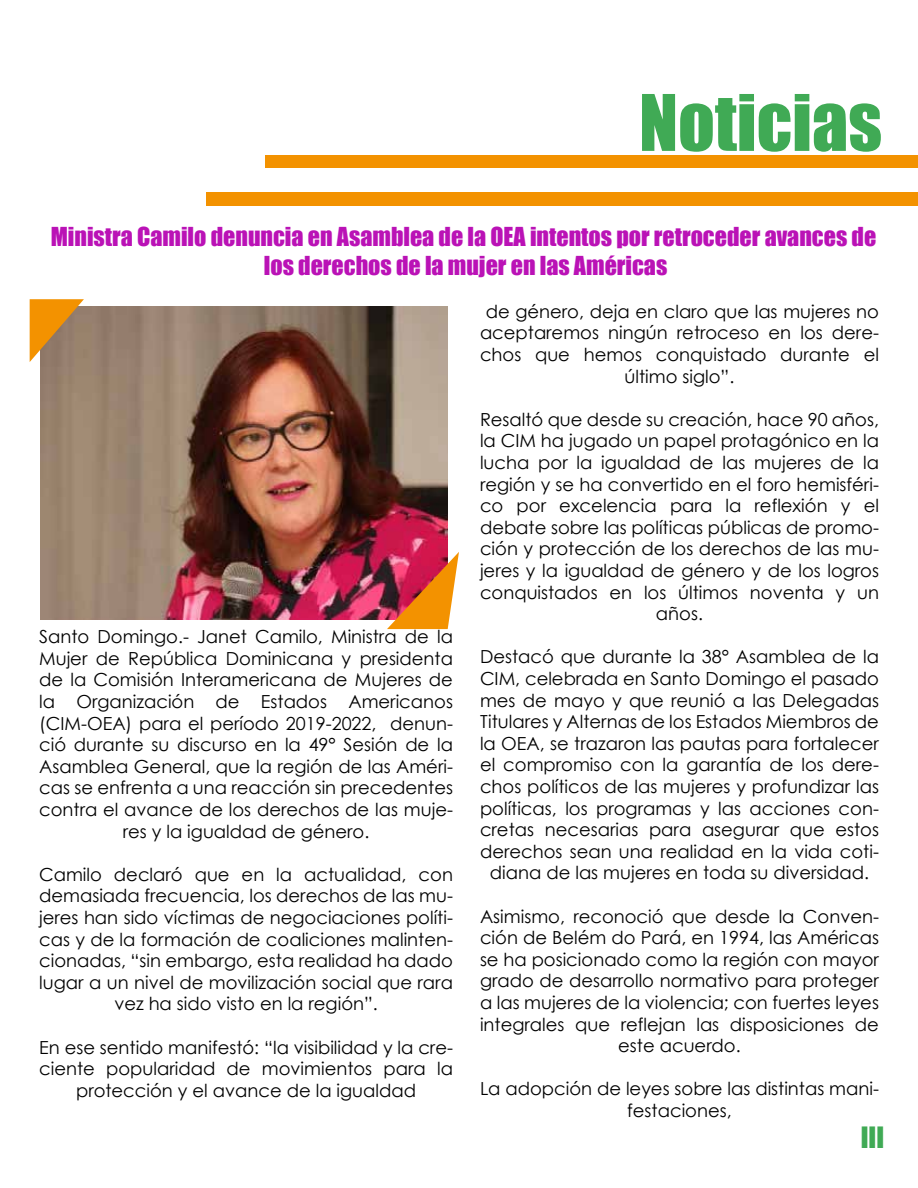
<style>
.page{position:relative;width:918px;height:1188px;background:#fff}
.page>*{position:absolute;margin:0;border:0;box-sizing:border-box;transform-origin:0 0}
.t1{font:27px "Impact";color:#40aa55}
.t2{font:24px/28.8px "Impact";color:#ba12b6;text-align:center}
.t3{font:18px/21.6px "Century Gothic";color:#000;text-align:center}
</style>
<div class="page">
<img style="left:41px;top:307px;width:407px;height:313px">
<div style="left:265px;top:155px;width:653px;height:12px;background:#f39200"></div>
<div style="left:207px;top:192px;width:711px;height:13px;background:#f39200"></div>
<svg style="left:642px;top:94px;width:239px;height:58px"></svg>
<svg style="left:30px;top:299px;width:54px;height:63px;background:#c58a3a"></svg>
<svg style="left:387px;top:552px;width:72px;height:77px;background:#d6673f"></svg>
<h2 class="t2" style="left:51px;top:221px;width:827px">Ministra Camilo denuncia en Asamblea de la OEA intentos por retroceder avances de los derechos de la mujer en las Américas</h2>
<p class="t3" style="left:39px;top:626px;width:415px">Santo Domingo.- Janet Camilo, Ministra de la Mujer de República Dominicana y presidenta de la Comisión Interamericana de Mujeres de la Organización de Estados Americanos (CIM-OEA) para el período 2019-2022, denun&shy;ció durante su discurso en la 49° Sesión de la Asamblea General, que la región de las Améri&shy;cas se enfrenta a una reacción sin precedentes contra el avance de los derechos de las muje&shy;res y la igualdad de género.</p>
<p class="t3" style="left:39px;top:863px;width:415px">Camilo declaró que en la actualidad, con demasiada frecuencia, los derechos de las mu&shy;jeres han sido víctimas de negociaciones políti&shy;cas y de la formación de coaliciones malinten&shy;cionadas, “sin embargo, esta realidad ha dado lugar a un nivel de movilización social que rara vez ha sido visto en la región”.</p>
<p class="t3" style="left:39px;top:1036px;width:415px">En ese sentido manifestó: “la visibilidad y la cre&shy;ciente popularidad de movimientos para la protección y el avance de la igualdad</p>
<p class="t3" style="left:480px;top:300px;width:401px">de género, deja en claro que las mujeres no aceptaremos ningún retroceso en los dere&shy;chos que hemos conquistado durante el último siglo”.</p>
<p class="t3" style="left:480px;top:408px;width:401px">Resaltó que desde su creación, hace 90 años, la CIM ha jugado un papel protagónico en la lucha por la igualdad de las mujeres de la región y se ha convertido en el foro hemisféri&shy;co por excelencia para la reflexión y el debate sobre las políticas públicas de promo&shy;ción y protección de los derechos de las mu&shy;jeres y la igualdad de género y de los logros conquistados en los últimos noventa y un años.</p>
<p class="t3" style="left:480px;top:646px;width:401px">Destacó que durante la 38° Asamblea de la CIM, celebrada en Santo Domingo el pasado mes de mayo y que reunió a las Delegadas Titulares y Alternas de los Estados Miembros de la OEA, se trazaron las pautas para fortalecer el compromiso con la garantía de los dere&shy;chos políticos de las mujeres y profundizar las políticas, los programas y las acciones con&shy;cretas necesarias para asegurar que estos derechos sean una realidad en la vida coti&shy;diana de las mujeres en toda su diversidad.</p>
<p class="t3" style="left:480px;top:905px;width:401px">Asimismo, reconoció que desde la Conven&shy;ción de Belém do Pará, en 1994, las Américas se ha posicionado como la región con mayor grado de desarrollo normativo para proteger a las mujeres de la violencia; con fuertes leyes integrales que reflejan las disposiciones de este acuerdo.</p>
<p class="t3" style="left:480px;top:1078px;width:400px">La adopción de leyes sobre las distintas mani&shy;festaciones,</p>
<h1 class="t1" style="left:861px;top:1116px;width:25px">III</h1>
</div>
